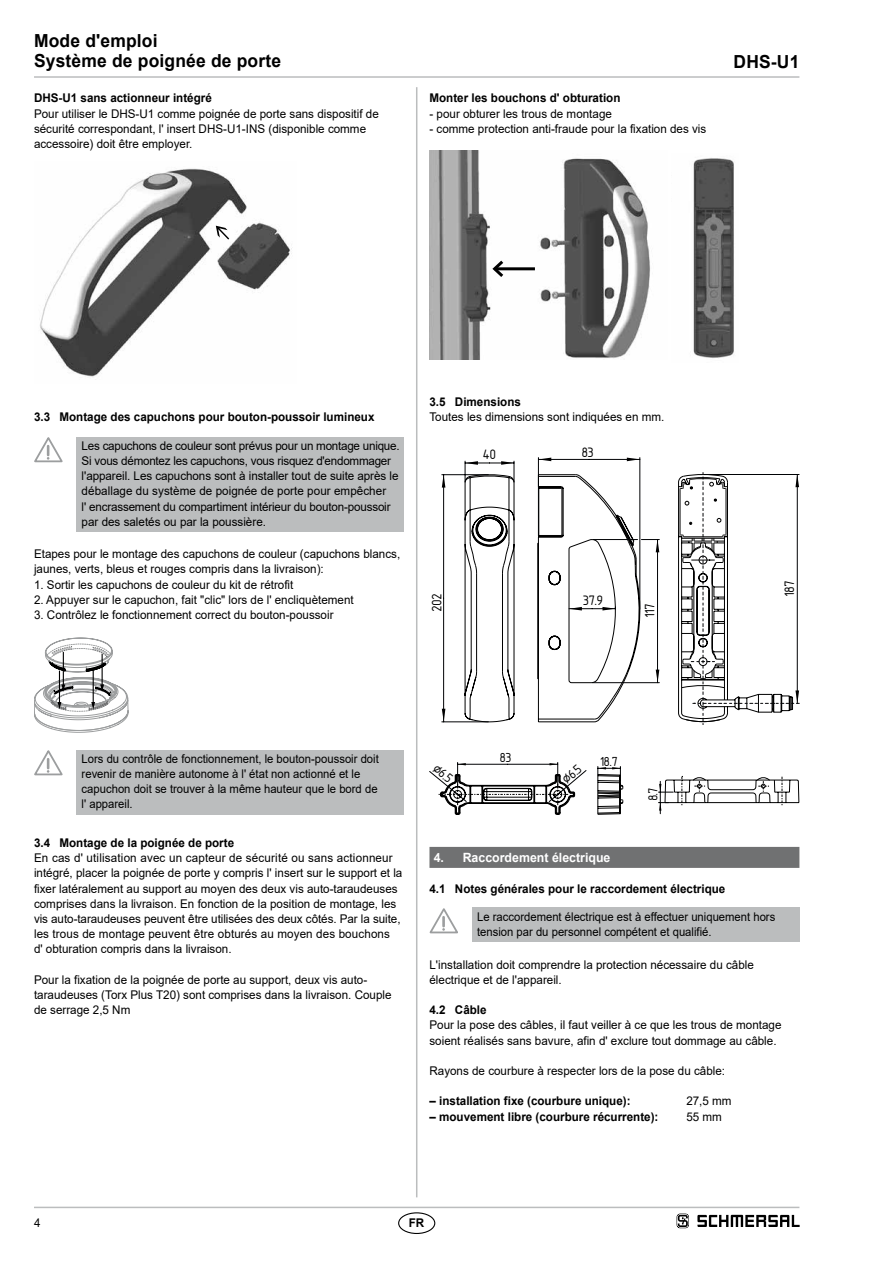
<style>
.page{position:relative;width:893px;height:1263px;background:#fff}
.page>*{position:absolute;margin:0;border:0;box-sizing:border-box;transform-origin:0 0}
.t1{font:700 18px/20.2px "Arial";letter-spacing:.01em;color:#000}
.t2{font:14.25px "Isonorm 3098";color:#000}
.t3{font:13.65px "Isonorm 3098";color:#000}
.t4{font:700 12.75px "Arial";color:#fff}
.t5{font:12px/15.1px "Arial";color:#000}
.t6{font:700 12px "Arial";color:#000}
.t7{font:12px/15.1px "Arial";color:#000;scale:.94 1}
</style>
<div class="page">
<hr style="left:34px;top:1207px;width:765px;height:1px;background:#bbbdbe">
<hr style="left:34px;top:76px;width:765px;height:2px;background:#bbbdbe">
<hr style="left:416px;top:87px;width:1px;height:1110px;background:#bbbdbe">
<div style="left:398px;top:1212px;width:37px;height:22px;border:1px solid #000;border-radius:50%"></div>
<img style="left:40px;top:168px;width:252px;height:209px">
<svg style="left:216px;top:226px;width:13px;height:14px"></svg>
<div style="left:77px;top:437px;width:327px;height:95px;background:#bbbdbe"></div>
<svg style="left:34px;top:437px;width:29px;height:26px"></svg>
<svg style="left:34px;top:638px;width:94px;height:94px"></svg>
<div style="left:77px;top:750px;width:327px;height:64px;background:#bbbdbe"></div>
<svg style="left:34px;top:750px;width:29px;height:26px"></svg>
<div style="left:429px;top:847px;width:370px;height:21px;background:#707172"></div>
<img style="left:429px;top:151px;width:221px;height:208px">
<hr style="left:495px;top:267px;width:40px;height:3px;background:#000">
<svg style="left:490px;top:257px;width:16px;height:23px"></svg>
<img style="left:693px;top:158px;width:41px;height:200px">
<svg style="left:465px;top:474px;width:195px;height:248px"></svg>
<hr style="left:442px;top:474px;width:46px;height:1px;background:#000204">
<hr style="left:442px;top:722px;width:46px;height:1px;background:#000204">
<hr style="left:443px;top:475px;width:1px;height:123px;background:#000204">
<hr style="left:443px;top:598px;width:1px;height:124px;background:#000204">
<hr style="left:538px;top:458px;width:1px;height:78px;background:#000204">
<hr style="left:640px;top:458px;width:1px;height:151px;background:#000204">
<hr style="left:538px;top:459px;width:51px;height:1px;background:#000204">
<hr style="left:589px;top:459px;width:51px;height:1px;background:#000204">
<hr style="left:593px;top:682px;width:66px;height:1px;background:#000204">
<hr style="left:593px;top:539px;width:44px;height:1px;background:#000204">
<hr style="left:657px;top:611px;width:1px;height:72px;background:#000204">
<hr style="left:657px;top:539px;width:1px;height:72px;background:#000204">
<svg style="left:627px;top:458px;width:13px;height:3px"></svg>
<svg style="left:538px;top:458px;width:13px;height:3px"></svg>
<svg style="left:465px;top:461px;width:50px;height:20px"></svg>
<svg style="left:569px;top:607px;width:47px;height:3px"></svg>
<svg style="left:442px;top:475px;width:3px;height:13px"></svg>
<svg style="left:442px;top:709px;width:3px;height:13px"></svg>
<svg style="left:656px;top:670px;width:3px;height:12px"></svg>
<svg style="left:641px;top:539px;width:18px;height:13px"></svg>
<svg style="left:678px;top:472px;width:121px;height:253px"></svg>
<svg style="left:429px;top:762px;width:370px;height:52px"></svg>
<div style="left:472px;top:908px;width:327px;height:34px;background:#bbbdbe"></div>
<svg style="left:429px;top:908px;width:29px;height:26px"></svg>
<svg style="left:677px;top:1213px;width:12px;height:15px"></svg>
<svg style="left:697px;top:1215px;width:102px;height:12px"></svg>
<h1 class="t1" style="left:34px;top:31px;width:249px">Mode d'emploi<br>Système de poignée de porte</h1>
<p class="t6" style="left:34px;top:90px;width:179px">DHS-U1 sans actionneur intégré</p>
<p class="t5" style="left:34px;top:106px;width:346px">Pour utiliser le DHS-U1 comme poignée de porte sans dispositif de sécurité correspondant, l' insert DHS-U1-INS (disponible comme accessoire) doit être employer.</p>
<p class="t6" style="left:429px;top:90px;width:192px">Monter les bouchons d' obturation</p>
<p class="t5" style="left:429px;top:106px;width:184px">- pour obturer les trous de montage</p>
<p class="t5" style="left:429px;top:121px;width:278px">- comme protection anti-fraude pour la fixation des vis</p>
<h1 class="t1" style="left:733px;top:52px;width:67px">DHS-U1</h1>
<p class="t6" style="left:34px;top:409px;width:342px">3.3 Montage des capuchons pour bouton-poussoir lumineux</p>
<p class="t5" style="left:82px;top:438px;width:319px">Les capuchons de couleur sont prévus pour un montage unique.<br>Si vous démontez les capuchons, vous risquez d'endommager l'appareil. Les capuchons sont à installer tout de suite après le déballage du système de poignée de porte pour empêcher<br>l' encrassement du compartiment intérieur du bouton-poussoir par des saletés ou par la poussière.</p>
<p class="t5" style="left:34px;top:546px;width:368px">Etapes pour le montage des capuchons de couleur (capuchons blancs, jaunes, verts, bleus et rouges compris dans la livraison):</p>
<p class="t5" style="left:34px;top:577px;width:261px">1. Sortir les capuchons de couleur du kit de rétrofit</p>
<p class="t5" style="left:34px;top:592px;width:321px">2. Appuyer sur le capuchon, fait "clic" lors de l' encliquètement</p>
<p class="t5" style="left:34px;top:607px;width:301px">3. Contrôlez le fonctionnement correct du bouton-poussoir</p>
<p class="t6" style="left:429px;top:394px;width:93px">3.5 Dimensions</p>
<p class="t5" style="left:429px;top:410px;width:236px">Toutes les dimensions sont indiquées en mm.</p>
<p class="t2" style="left:484px;top:447px;width:14px">40</p>
<p class="t2" style="left:582px;top:445px;width:13px">83</p>
<p class="t2" style="left:429px;top:611px;width:19px;rotate:-90deg">202</p>
<p class="t2" style="left:583px;top:593px;width:21px">37.9</p>
<p class="t2" style="left:642px;top:617px;width:15px;rotate:-90deg">117</p>
<p class="t2" style="left:782px;top:596px;width:17px;rotate:-90deg">187</p>
<p class="t7" style="left:82px;top:751px;width:318px">Lors du contrôle de fonctionnement, le bouton-poussoir doit revenir de manière autonome à l' état non actionné et le capuchon doit se trouver à la même hauteur que le bord de l' appareil.</p>
<p class="t6" style="left:34px;top:834px;width:202px">3.4 Montage de la poignée de porte</p>
<p class="t5" style="left:34px;top:850px;width:370px">En cas d' utilisation avec un capteur de sécurité ou sans actionneur intégré, placer la poignée de porte y compris l' insert sur le support et la fixer latéralement au support au moyen des deux vis auto-taraudeuses comprises dans la livraison. En fonction de la position de montage, les vis auto-taraudeuses peuvent être utilisées des deux côtés. Par la suite, les trous de montage peuvent être obturés au moyen des bouchons<br>d' obturation compris dans la livraison.</p>
<p class="t5" style="left:34px;top:972px;width:359px">Pour la fixation de la poignée de porte au support, deux vis auto&shy;taraudeuses (Torx Plus T20) sont comprises dans la livraison. Couple de serrage 2,5 Nm</p>
<p class="t3" style="left:439px;top:762px;width:22px;rotate:39deg">¤6.5</p>
<p class="t3" style="left:501px;top:750px;width:13px">83</p>
<p class="t3" style="left:560px;top:775px;width:22px;rotate:-41deg">¤6.5</p>
<p class="t3" style="left:601px;top:754px;width:19px">18.7</p>
<p class="t3" style="left:646px;top:800px;width:15px;rotate:-90deg">8.7</p>
<p class="t4" style="left:434px;top:849px;width:178px">4. Raccordement électrique</p>
<p class="t6" style="left:429px;top:880px;width:297px">4.1 Notes générales pour le raccordement électrique</p>
<p class="t7" style="left:477px;top:909px;width:319px">Le raccordement électrique est à effectuer uniquement hors tension par du personnel compétent et qualifié.</p>
<p class="t5" style="left:429px;top:957px;width:326px">L'installation doit comprendre la protection nécessaire du câble électrique et de l'appareil.</p>
<p class="t6" style="left:429px;top:1001px;width:59px">4.2 Câble</p>
<p class="t5" style="left:429px;top:1017px;width:353px">Pour la pose des câbles, il faut veiller à ce que les trous de montage soient réalisés sans bavure, afin d' exclure tout dommage au câble.</p>
<p class="t5" style="left:429px;top:1063px;width:297px">Rayons de courbure à respecter lors de la pose du câble:</p>
<p class="t6" style="left:429px;top:1093px;width:203px">– installation fixe (courbure unique):</p>
<p class="t5" style="left:686px;top:1093px;width:47px">27,5 mm</p>
<p class="t6" style="left:429px;top:1108px;width:230px">– mouvement libre (courbure récurrente):</p>
<p class="t5" style="left:686px;top:1109px;width:37px">55 mm</p>
<p class="t5" style="left:34px;top:1215px;width:8px">4</p>
<p class="t6" style="left:409px;top:1214px;width:17px">FR</p>
</div>
